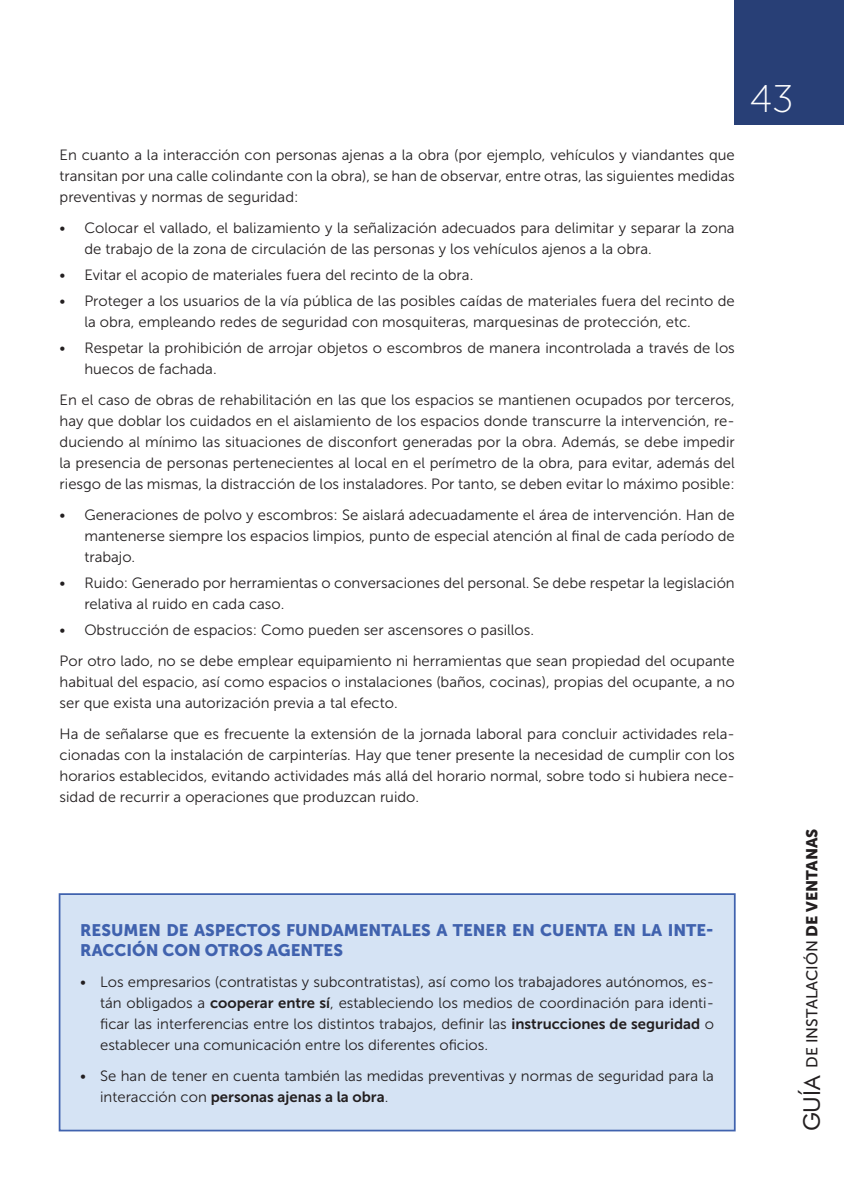
<style>
.page{position:relative;width:844px;height:1191px;background:#fff}
.page>*{position:absolute;margin:0;border:0;box-sizing:border-box;transform-origin:0 0}
.t1{font:38.5px "Museo Sans 100";color:#fff}
.Ladillo{font:16.62px/19.9px "Museo Sans 900";color:#4062ae}
.t2{font:15.75px "Museo Sans 500";color:#231f20}
.Texto{font:14.88px/21px "Museo Sans 300";color:#231f20;text-align:justify}
.punto_texto{font:14.88px/21px "Museo Sans 300";color:#231f20}
.s1{font-family:"Museo Sans 700"}
.s2{font-family:"Futura BT";font-size:23.28px}
.s3{font-family:"Museo Sans 900"}
</style>
<div class="page">
<div style="left:734px;top:0;width:109px;height:125px;background:#283f76"></div>
<div style="left:60px;top:894px;width:674px;height:236px;background:#d5e3f4"></div>
<div style="left:59px;top:893px;width:676px;height:238px;border:2px solid #4062ae"></div>
<p class="Texto" style="left:60px;top:144px;width:676px">En cuanto a la interacción con personas ajenas a la obra (por ejemplo, vehículos y viandantes que transitan por una calle colindante con la obra), se han de observar, entre otras, las siguientes medidas preventivas y normas de seguridad:</p>
<p class="punto_texto" style="left:84px;top:217px;width:651px;text-indent:-25px">• Colocar el vallado, el balizamiento y la señalización adecuados para delimitar y separar la zona de trabajo de la zona de circulación de las personas y los vehículos ajenos a la obra.</p>
<p class="punto_texto" style="left:60px;top:264px;width:415px">• Evitar el acopio de materiales fuera del recinto de la obra.</p>
<p class="punto_texto" style="left:84px;top:290px;width:651px;text-indent:-25px">• Proteger a los usuarios de la vía pública de las posibles caídas de materiales fuera del recinto de la obra, empleando redes de seguridad con mosquiteras, marquesinas de protección, etc.</p>
<p class="punto_texto" style="left:84px;top:337px;width:651px;text-indent:-25px">• Respetar la prohibición de arrojar objetos o escombros de manera incontrolada a través de los huecos de fachada.</p>
<p class="Texto" style="left:60px;top:389px;width:676px">En el caso de obras de rehabilitación en las que los espacios se mantienen ocupados por terceros, hay que doblar los cuidados en el aislamiento de los espacios donde transcurre la intervención, re&shy;duciendo al mínimo las situaciones de disconfort generadas por la obra. Además, se debe impedir la presencia de personas pertenecientes al local en el perímetro de la obra, para evitar, además del riesgo de las mismas, la distracción de los instaladores. Por tanto, se deben evitar lo máximo posible:</p>
<p class="punto_texto" style="left:84px;top:504px;width:651px;text-align:justify;text-indent:-25px">• Generaciones de polvo y escombros: Se aislará adecuadamente el área de intervención. Han de mantenerse siempre los espacios limpios, punto de especial atención al final de cada período de trabajo.</p>
<p class="punto_texto" style="left:84px;top:572px;width:651px;text-indent:-25px">• Ruido: Generado por herramientas o conversaciones del personal. Se debe respetar la legislación relativa al ruido en cada caso.</p>
<p class="punto_texto" style="left:60px;top:619px;width:476px">• Obstrucción de espacios: Como pueden ser ascensores o pasillos.</p>
<p class="Texto" style="left:60px;top:650px;width:676px">Por otro lado, no se debe emplear equipamiento ni herramientas que sean propiedad del ocupante habitual del espacio, así como espacios o instalaciones (baños, cocinas), propias del ocupante, a no ser que exista una autorización previa a tal efecto.</p>
<p class="Texto" style="left:60px;top:723px;width:676px">Ha de señalarse que es frecuente la extensión de la jornada laboral para concluir actividades rela&shy;cionadas con la instalación de carpinterías. Hay que tener presente la necesidad de cumplir con los horarios establecidos, evitando actividades más allá del horario normal, sobre todo si hubiera nece&shy;sidad de recurrir a operaciones que produzcan ruido.</p>
<p class="Ladillo" style="left:80px;top:920px;width:635px">RESUMEN DE ASPECTOS FUNDAMENTALES A TENER EN CUENTA EN LA INTE-<br>RACCIÓN CON OTROS AGENTES</p>
<p class="Texto" style="left:100px;top:971px;width:615px;text-indent:-20px">• Los empresarios (contratistas y subcontratistas), así como los trabajadores autónomos, es&shy;tán obligados a <span class="s1">cooperar entre sí</span>, estableciendo los medios de coordinación para identi&shy;ficar las interferencias entre los distintos trabajos, definir las <span class="s1">instrucciones de seguridad</span> o establecer una comunicación entre los diferentes oficios.</p>
<p class="Texto" style="left:100px;top:1065px;width:615px;text-indent:-20px">• Se han de tener en cuenta también las medidas preventivas y normas de seguridad para la interacción con <span class="s1">personas ajenas a la obra</span>.</p>
<h1 class="t1" style="left:749px;top:78px;width:46px">43</h1>
<p class="t2" style="left:803px;top:1131px;width:304px;rotate:-90deg"><span class="s2">GUÍA</span> DE INSTALACIÓN <span class="s3">DE VENTANAS</span></p>
</div>
